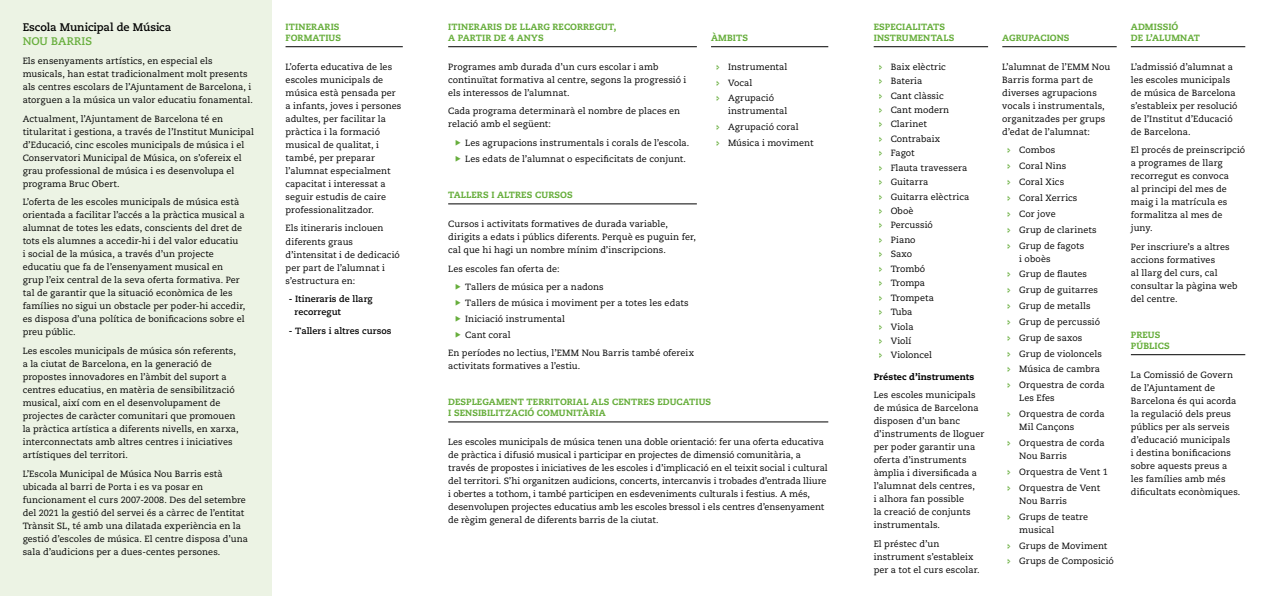
<style>
.page{position:relative;width:1268px;height:596px;background:#fff}
.page>*{position:absolute;margin:0;border:0;box-sizing:border-box;transform-origin:0 0}
.t1{font:700 11px "Caecilia LT Std";letter-spacing:-.01em;color:#000}
.t2{font:700 11px "Caecilia LT Std";letter-spacing:.005em;color:#67ae3c}
.t3{font:9px/13px "Caecilia LT Std";letter-spacing:.005em;color:#000}
.t4{font:800 9px/11px "Caecilia LT Std";letter-spacing:.015em;color:#67ae3c}
.t5{font:700 9px/13px "Caecilia LT Std";letter-spacing:.005em;color:#000}
.t6{font:800 9px "Caecilia LT Std";letter-spacing:.01em;color:#000}
</style>
<div class="page">
<div style="left:0;top:0;width:271px;height:595px;background:#ecf3e4"></div>
<hr style="left:448px;top:46px;width:248px;height:1px;background:#000">
<hr style="left:711px;top:46px;width:117px;height:1px;background:#000">
<hr style="left:448px;top:203px;width:248px;height:1px;background:#000">
<hr style="left:285px;top:46px;width:118px;height:1px;background:#000">
<hr style="left:1130px;top:46px;width:114px;height:1px;background:#000">
<hr style="left:1130px;top:354px;width:114px;height:1px;background:#000">
<hr style="left:873px;top:46px;width:114px;height:1px;background:#000">
<hr style="left:1002px;top:46px;width:114px;height:1px;background:#000">
<hr style="left:448px;top:421px;width:380px;height:1px;background:#000">
<p class="t1" style="left:23px;top:21px;width:150px">Escola Municipal de Música</p>
<p class="t2" style="left:23px;top:35px;width:71px">NOU BARRIS</p>
<p class="t3" style="left:23px;top:54px;width:232px">Els ensenyaments artístics, en especial els musicals, han estat tradicionalment molt presents als centres escolars de l’Ajuntament de Barcelona, i atorguen a la música un valor educatiu fonamental.</p>
<p class="t3" style="left:23px;top:112px;width:233px">Actualment, l’Ajuntament de Barcelona té en titularitat i gestiona, a través de l’Institut Municipal d’Educació, cinc escoles municipals de música i el Conservatori Municipal de Música, on s’ofereix el grau professional de música i es desenvolupa el programa Bruc Obert.</p>
<p class="t3" style="left:23px;top:196px;width:224px">L’oferta de les escoles municipals de música està orientada a facilitar l’accés a la pràctica musical a alumnat de totes les edats, conscients del dret de tots els alumnes a accedir-hi i del valor educatiu<br>i social de la música, a través d’un projecte educatiu que fa de l’ensenyament musical en grup l’eix central de la seva oferta formativa. Per tal de garantir que la situació econòmica de les famílies no sigui un obstacle per poder-hi accedir, es disposa d’una política de bonificacions sobre el preu públic.</p>
<p class="t3" style="left:23px;top:344px;width:217px">Les escoles municipals de música són referents, a la ciutat de Barcelona, en la generació de propostes innovadores en l’àmbit del suport a centres educatius, en matèria de sensibilització musical, així com en el desenvolupament de projectes de caràcter comunitari que promouen la pràctica artística a diferents nivells, en xarxa, interconnectats amb altres centres i iniciatives artístiques del territori.</p>
<p class="t3" style="left:23px;top:467px;width:227px">L’Escola Municipal de Música Nou Barris està ubicada al barri de Porta i es va posar en funcionament el curs 2007-2008. Des del setembre del 2021 la gestió del servei és a càrrec de l’entitat Trànsit SL, té amb una dilatada experiència en la gestió d’escoles de música. El centre disposa d’una sala d’audicions per a dues-centes persones.</p>
<p class="t4" style="left:285px;top:21px;width:57px">ITINERARIS<br>FORMATIUS</p>
<p class="t3" style="left:285px;top:60px;width:117px">L’oferta educativa de les escoles municipals de música està pensada per a infants, joves i persones adultes, per facilitar la pràctica i la formació musical de qualitat, i també, per preparar l’alumnat especialment capacitat i interessat a seguir estudis de caire professionalitzador.</p>
<p class="t3" style="left:285px;top:222px;width:116px">Els itineraris inclouen diferents graus d’intensitat i de dedicació per part de l’alumnat i s’estructura en:</p>
<p class="t5" style="left:294px;top:292px;width:80px;text-indent:-6px">- Itineraris de llarg recorregut</p>
<p class="t5" style="left:289px;top:324px;width:104px">- Tallers i altres cursos</p>
<p class="t4" style="left:448px;top:21px;width:170px">ITINERARIS DE LLARG RECORREGUT,<br>A PARTIR DE 4 ANYS</p>
<p class="t3" style="left:448px;top:60px;width:240px">Programes amb durada d’un curs escolar i amb continuïtat formativa al centre, segons la progressió i els interessos de l’alumnat.</p>
<p class="t3" style="left:448px;top:105px;width:233px">Cada programa determinarà el nombre de places en relació amb el següent:</p>
<p class="t3" style="left:465px;top:135px;width:226px;line-height:15.8px">Les agrupacions instrumentals i corals de l’escola.<br>Les edats de l’alumnat o especificitats de conjunt.</p>
<p class="t4" style="left:448px;top:189px;width:126px">TALLERS I ALTRES CURSOS</p>
<p class="t3" style="left:448px;top:217px;width:249px">Cursos i activitats formatives de durada variable, dirigits a edats i públics diferents. Perquè es puguin fer, cal que hi hagi un nombre mínim d’inscripcions.</p>
<p class="t3" style="left:465px;top:259px;width:140px;line-height:18.7px;text-indent:-17px">Les escoles fan oferta de:<br>Tallers de música per a nadons</p>
<p class="t3" style="left:465px;top:295px;width:225px;line-height:15.8px">Tallers de música i moviment per a totes les edats<br>Iniciació instrumental<br>Cant coral</p>
<p class="t3" style="left:448px;top:347px;width:247px">En períodes no lectius, l’EMM Nou Barris també ofereix activitats formatives a l’estiu.</p>
<p class="t4" style="left:711px;top:32px;width:39px">ÀMBITS</p>
<p class="t3" style="left:728px;top:59px;width:61px;line-height:15.8px">Instrumental<br>Vocal<br>Agrupació</p>
<p class="t3" style="left:728px;top:103px;width:87px;line-height:15.8px">instrumental<br>Agrupació coral<br>Música i moviment</p>
<p class="t4" style="left:448px;top:396px;width:264px">DESPLEGAMENT TERRITORIAL ALS CENTRES EDUCATIUS<br>I SENSIBILITZACIÓ COMUNITÀRIA</p>
<p class="t3" style="left:448px;top:435px;width:381px">Les escoles municipals de música tenen una doble orientació: fer una oferta educativa de pràctica i difusió musical i participar en projectes de dimensió comunitària, a través de propostes i iniciatives de les escoles i d’implicació en el teixit social i cultural del territori. S’hi organitzen audicions, concerts, intercanvis i trobades d’entrada lliure i obertes a tothom, i també participen en esdeveniments culturals i festius. A més, desenvolupen projectes educatius amb les escoles bressol i els centres d’ensenyament de règim general de diferents barris de la ciutat.</p>
<p class="t4" style="left:873px;top:21px;width:82px">ESPECIALITATS<br>INSTRUMENTALS</p>
<p class="t3" style="left:890px;top:59px;width:80px;line-height:14.4px">Baix elèctric<br>Bateria<br>Cant clàssic<br>Cant modern<br>Clarinet<br>Contrabaix<br>Fagot<br>Flauta travessera<br>Guitarra<br>Guitarra elèctrica<br>Oboè<br>Percussió<br>Piano<br>Saxo<br>Trombó<br>Trompa<br>Trompeta<br>Tuba<br>Viola<br>Violí<br>Violoncel</p>
<p class="t6" style="left:873px;top:370px;width:102px">Préstec d’instruments</p>
<p class="t3" style="left:873px;top:388px;width:112px">Les escoles municipals de música de Barcelona disposen d’un banc d’instruments de lloguer per poder garantir una oferta d’instruments àmplia i diversificada a l’alumnat dels centres,<br>i alhora fan possible<br>la creació de conjunts instrumentals.</p>
<p class="t3" style="left:873px;top:537px;width:107px">El préstec d’un instrument s’estableix per a tot el curs escolar.</p>
<p class="t4" style="left:1002px;top:32px;width:69px">AGRUPACIONS</p>
<p class="t3" style="left:1002px;top:60px;width:109px">L’alumnat de l’EMM Nou<br>Barris forma part de diverses agrupacions vocals i instrumentals, organitzades per grups d’edat de l’alumnat:</p>
<p class="t3" style="left:1019px;top:142px;width:79px;line-height:15.8px">Combos<br>Coral Nins<br>Coral Xics<br>Coral Xerrics<br>Cor jove<br>Grup de clarinets<br>Grup de fagots</p>
<p class="t3" style="left:1019px;top:250px;width:87px;line-height:15.8px">i oboès<br>Grup de flautes<br>Grup de guitarres<br>Grup de metalls<br>Grup de percussió<br>Grup de saxos<br>Grup de violoncels<br>Música de cambra<br>Orquestra de corda</p>
<p class="t3" style="left:1019px;top:390px;width:87px;line-height:15.8px">Les Efes<br>Orquestra de corda</p>
<p class="t3" style="left:1019px;top:419px;width:87px;line-height:15.8px">Mil Cançons<br>Orquestra de corda</p>
<p class="t3" style="left:1019px;top:448px;width:90px;line-height:15.8px">Nou Barris<br>Orquestra de Vent 1<br>Orquestra de Vent</p>
<p class="t3" style="left:1019px;top:492px;width:70px;line-height:15.8px">Nou Barris<br>Grups de teatre</p>
<p class="t3" style="left:1019px;top:521px;width:96px;line-height:15.8px">musical<br>Grups de Moviment<br>Grups de Composició</p>
<p class="t4" style="left:1130px;top:21px;width:71px">ADMISSIÓ<br>DE L’ALUMNAT</p>
<p class="t3" style="left:1130px;top:60px;width:108px">L’admissió d’alumnat a les escoles municipals de música de Barcelona s’estableix per resolució de l’Institut d’Educació de Barcelona.</p>
<p class="t3" style="left:1130px;top:144px;width:116px">El procés de preinscripció a programes de llarg recorregut es convoca<br>al principi del mes de maig i la matrícula es formalitza al mes de juny.</p>
<p class="t3" style="left:1130px;top:240px;width:108px">Per inscriure’s a altres accions formatives<br>al llarg del curs, cal consultar la pàgina web del centre.</p>
<p class="t4" style="left:1130px;top:329px;width:40px">PREUS<br>PÚBLICS</p>
<p class="t3" style="left:1130px;top:368px;width:111px">La Comissió de Govern de l’Ajuntament de<br>Barcelona és qui acorda la regulació dels preus públics per als serveis d’educació municipals<br>i destina bonificacions sobre aquests preus a les famílies amb més dificultats econòmiques.</p>
</div>
